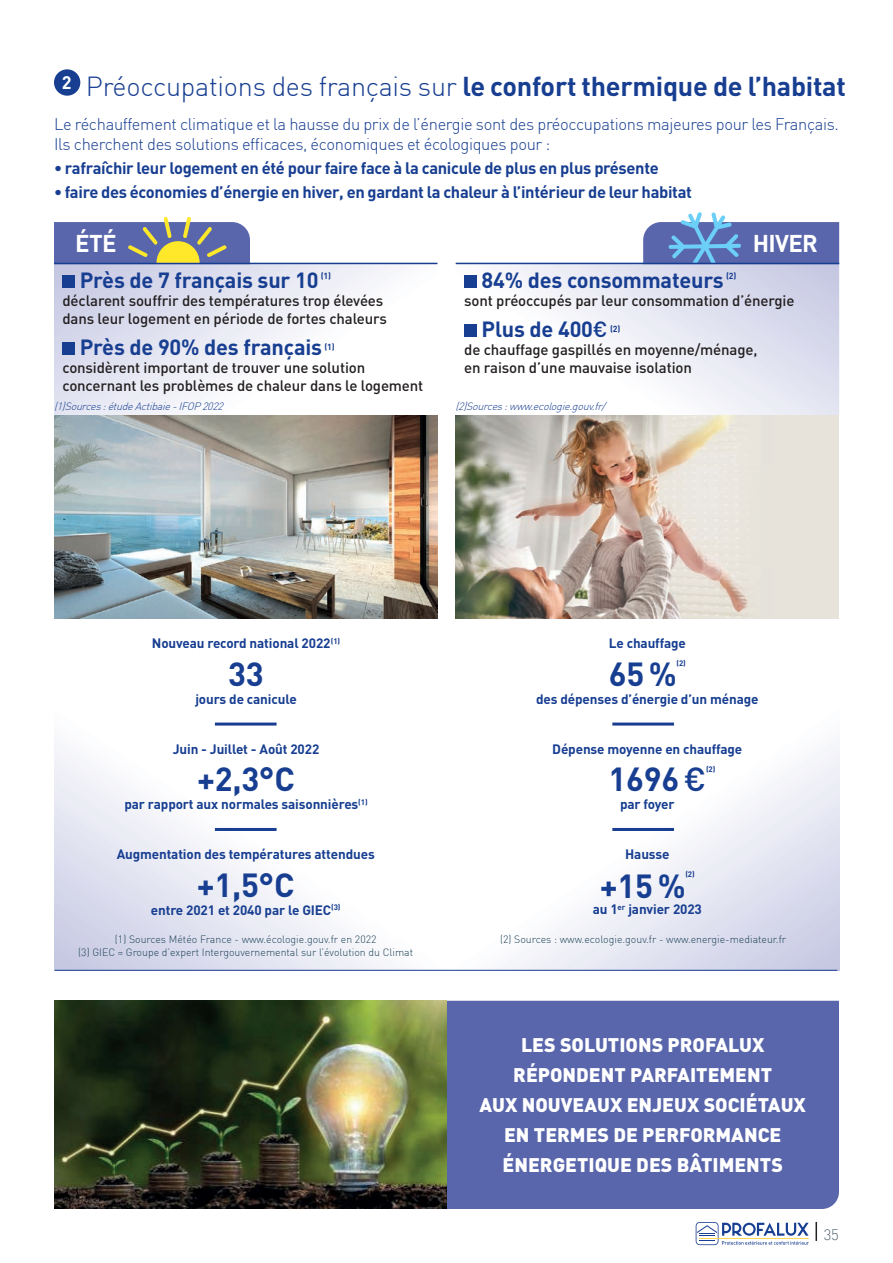
<style>
.page{position:relative;width:893px;height:1263px;background:#fff}
.page>*{position:absolute;margin:0;border:0;box-sizing:border-box;transform-origin:0 0}
.t1{font:700 33px "DIN";letter-spacing:-.01em;color:#173e91}
.t2{font:700 27px "DIN";letter-spacing:-.01em;color:#173e91}
.t3{font:700 24px "DIN";letter-spacing:-.03em;color:#fff}
.t4{font:700 21.75px "DIN";letter-spacing:-.01em;color:#173e91}
.t5{font:900 19.5px/30px "DIN";color:#fff;text-align:center}
.t6{font:300 16.5px/19.8px "DIN";letter-spacing:-.02em;color:#173e91}
.t7{font:700 16.5px "DIN";letter-spacing:-.02em;color:#173e91}
.t8{font:500 15px/18px "DIN";letter-spacing:-.01em;color:#231f20}
.t9{font:300 15px "DIN";color:#586a73}
.t10{font:700 13.5px "DIN";letter-spacing:-.01em;color:#173e91}
.t11{font:300 10.5px/12.6px "DIN";color:#1d4358;text-align:center}
.t12{font:italic 300 10.5px "DIN";color:#173e91}
.t13{font:700 8.7px "DIN";color:#173e91}
.t14{font:700 7.8px "DIN";color:#173e91}
.s1{font-weight:300}
.s2{font-weight:500}
</style>
<div class="page">
<svg style="left:696px;top:1222px;width:113px;height:23px"></svg>
<svg style="left:815px;top:1222px;width:2px;height:19px"></svg>
<svg style="left:54px;top:618px;width:392px;height:352px"></svg>
<svg style="left:446px;top:725px;width:393px;height:245px"></svg>
<svg style="left:54px;top:264px;width:383px;height:151px"></svg>
<svg style="left:456px;top:264px;width:383px;height:151px"></svg>
<div style="left:446px;top:1001px;width:393px;height:208px;background:#5966ab"></div>
<img style="left:54px;top:1001px;width:392px;height:208px">
<img style="left:54px;top:415px;width:383px;height:203px">
<div style="left:456px;top:415px;width:383px;height:203px;background:#e7e3da"></div>
<img style="left:456px;top:415px;width:292px;height:203px">
<div style="left:63px;top:275px;width:12px;height:13px;background:#173e91"></div>
<div style="left:63px;top:342px;width:12px;height:13px;background:#173e91"></div>
<div style="left:464px;top:275px;width:13px;height:13px;background:#173e91"></div>
<div style="left:464px;top:324px;width:13px;height:13px;background:#173e91"></div>
<hr style="left:54px;top:263px;width:383px;height:1px;background:#173e91">
<hr style="left:456px;top:263px;width:383px;height:1px;background:#173e91">
<svg style="left:54px;top:217px;width:196px;height:46px"></svg>
<hr style="left:215px;top:722px;width:62px;height:3px;background:#173e91">
<hr style="left:215px;top:828px;width:62px;height:3px;background:#173e91">
<hr style="left:55px;top:970px;width:782px;height:1px;background:#173e91">
<svg style="left:643px;top:212px;width:196px;height:51px"></svg>
<hr style="left:612px;top:722px;width:62px;height:3px;background:#173e91">
<hr style="left:612px;top:828px;width:62px;height:3px;background:#173e91">
<div style="left:54px;top:69px;width:26px;height:27px;background:#173e91;border-radius:50%"></div>
<h2 class="t2" style="left:62px;top:68px;width:785px"><sup>2</sup> <span class="s1">Préoccupations des français sur</span> le confort thermique de l’habitat</h2>
<p class="t6" style="left:54px;top:114px;width:786px">Le réchauffement climatique et la hausse du prix de l’énergie sont des préoccupations majeures pour les Français.<br>Ils cherchent des solutions efficaces, économiques et écologiques pour :</p>
<p class="t7" style="left:54px;top:157px;width:606px">• rafraîchir leur logement en été pour faire face à la canicule de plus en plus présente</p>
<p class="t7" style="left:54px;top:181px;width:639px">• faire des économies d’énergie en hiver, en gardant la chaleur à l’intérieur de leur habitat</p>
<h3 class="t3" style="left:75px;top:227px;width:43px">ÉTÉ</h3>
<h3 class="t3" style="left:753px;top:227px;width:67px">HIVER</h3>
<h3 class="t4" style="left:80px;top:266px;width:240px">Près de 7 français sur 10</h3>
<p class="t13" style="left:321px;top:270px;width:12px">(1)</p>
<p class="t8" style="left:63px;top:291px;width:326px">déclarent souffrir des températures trop élevées dans leur logement en période de fortes chaleurs</p>
<h3 class="t4" style="left:80px;top:333px;width:244px">Près de 90% des français</h3>
<p class="t13" style="left:324px;top:341px;width:12px">(1)</p>
<p class="t8" style="left:63px;top:358px;width:362px">considèrent important de trouver une solution concernant les problèmes de chaleur dans le logement</p>
<h3 class="t4" style="left:482px;top:266px;width:244px">84% des consommateurs</h3>
<p class="t13" style="left:726px;top:270px;width:12px">(2)</p>
<p class="t8" style="left:464px;top:291px;width:332px">sont préoccupés par leur consommation d’énergie</p>
<h3 class="t4" style="left:482px;top:315px;width:128px">Plus de 400<span class="s2">€</span></h3>
<p class="t13" style="left:610px;top:323px;width:12px">(2)</p>
<p class="t8" style="left:464px;top:340px;width:295px">de chauffage gaspillés en moyenne/ménage, en raison d’une mauvaise isolation</p>
<p class="t12" style="left:54px;top:399px;width:174px">(1)Sources:étudeActibaie-IFOP2022</p>
<p class="t12" style="left:455px;top:399px;width:154px">(2)Sources:www.ecologie.gouv.fr/</p>
<p class="t10" style="left:152px;top:635px;width:190px">Nouveau record national 2022 <sup>(1)</sup></p>
<h1 class="t1" style="left:228px;top:652px;width:37px">33</h1>
<p class="t10" style="left:195px;top:690px;width:103px">jours de canicule</p>
<p class="t10" style="left:173px;top:740px;width:148px">Juin - Juillet - Août 2022</p>
<h1 class="t1" style="left:197px;top:758px;width:99px">+2,3°C</h1>
<p class="t10" style="left:124px;top:796px;width:245px">par rapport aux normales saisonnières<sup>(1)</sup></p>
<p class="t10" style="left:117px;top:845px;width:260px">Augmentation des températures attendues</p>
<h1 class="t1" style="left:197px;top:863px;width:99px">+1,5°C</h1>
<p class="t10" style="left:151px;top:901px;width:191px">entre 2021 et 2040 par le GIEC<sup>(3)</sup></p>
<p class="t10" style="left:609px;top:635px;width:79px">Le chauffage</p>
<h1 class="t1" style="left:609px;top:652px;width:70px">65%</h1>
<p class="t14" style="left:676px;top:658px;width:11px">(2)</p>
<p class="t10" style="left:536px;top:690px;width:224px">des dépenses d’énergie d’un ménage</p>
<p class="t10" style="left:552px;top:740px;width:192px">Dépense moyenne en chauffage</p>
<h1 class="t1" style="left:609px;top:758px;width:99px">1696<span class="s2">€</span></h1>
<p class="t14" style="left:706px;top:764px;width:11px">(2)</p>
<p class="t10" style="left:620px;top:796px;width:56px">par foyer</p>
<p class="t10" style="left:625px;top:845px;width:46px">Hausse</p>
<h1 class="t1" style="left:600px;top:865px;width:87px">+15 %</h1>
<p class="t14" style="left:685px;top:869px;width:11px">(2)</p>
<p class="t10" style="left:593px;top:901px;width:111px">au 1<sup>er</sup> janvier 2023</p>
<p class="t11" style="left:78px;top:933px;width:336px">(1) Sources Météo France - www.écologie.gouv.fr en 2022<br>(3) GIEC = Groupe d’expert Intergouvernemental sur l’évolution du Climat</p>
<p class="t11" style="left:500px;top:933px;width:287px">(2) Sources : www.ecologie.gouv.fr - www.energie-mediateur.fr</p>
<h3 class="t5" style="left:480px;top:1029px;width:328px">LES SOLUTIONS PROFALUX<br>RÉPONDENT PARFAITEMENT<br>AUX NOUVEAUX ENJEUX SOCIÉTAUX<br>EN TERMES DE PERFORMANCE<br>ÉNERGETIQUE DES BÂTIMENTS</h3>
<p class="t9" style="left:824px;top:1225px;width:17px">35</p>
</div>
